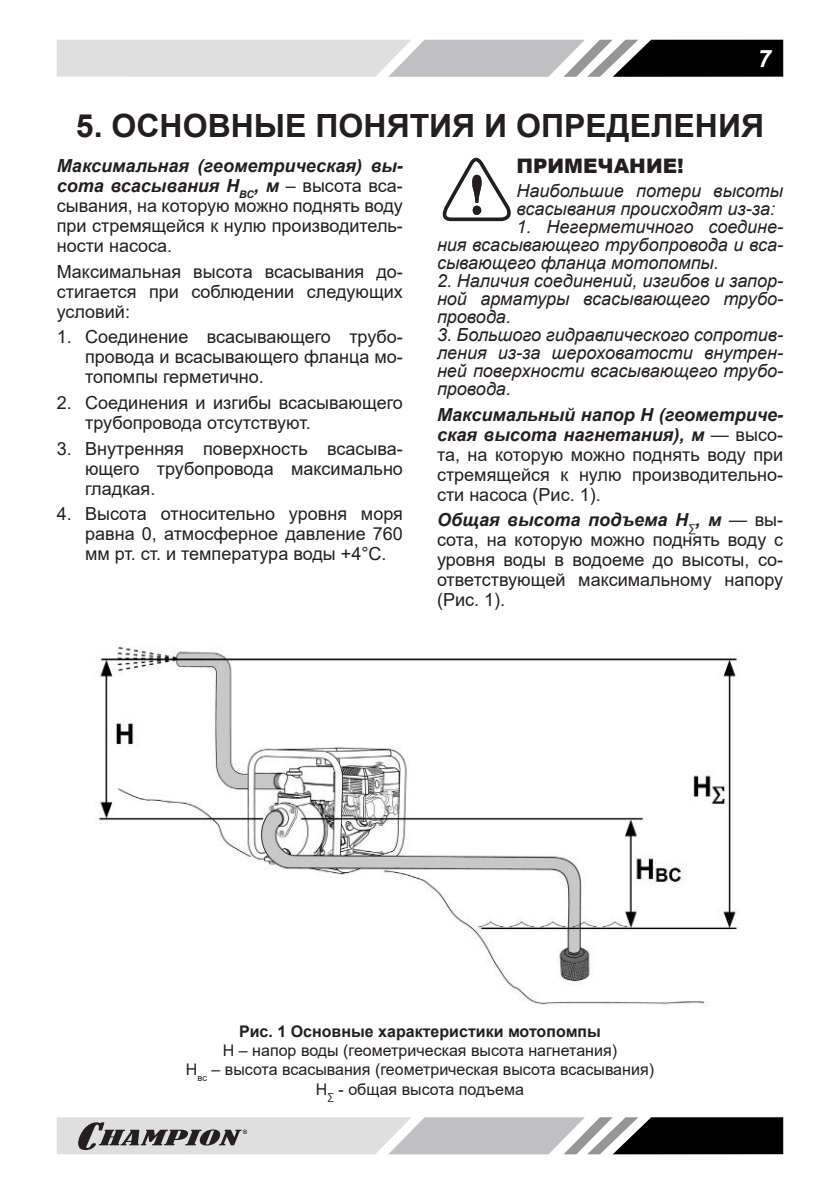
<style>
.page{position:relative;width:840px;height:1191px;background:#fff}
.page>*{position:absolute;margin:0;border:0;box-sizing:border-box;transform-origin:0 0}
.t1{font:700 32px "Arial";color:#241f1f}
.t2{font:italic 700 24px "Arial";color:#fff}
.t3{font:900 20px "Arial";color:#241f1f}
.t4{font:18px/20px "Arial";color:#241f1f;text-align:justify}
.t5{font:italic 18px/18px "Arial";color:#241f1f;text-align:justify}
.t6{font:16px/19.2px "Arial";color:#241f1f;text-align:center}
.t7{font:700 16px "Arial";color:#241f1f}
.s1{font-weight:700;font-style:italic}
</style>
<div class="page">
<svg style="left:57px;top:40px;width:725px;height:37px;background:#aaa"></svg>
<svg style="left:57px;top:1117px;width:725px;height:37px;background:#9f9e9e"></svg>
<svg style="left:442px;top:158px;width:69px;height:63px"></svg>
<img style="left:94px;top:646px;width:645px;height:361px">
<h2 class="t2" style="left:757px;top:44px;width:15px">7</h2>
<h1 class="t1" style="left:76px;top:103px;width:689px">5. ОСНОВНЫЕ ПОНЯТИЯ И ОПРЕДЕЛЕНИЯ</h1>
<p class="t4" style="left:57px;top:155px;width:347px"><span class="s1">Максимальная (геометрическая) вы&shy;сота всасывания Н</span><sub>ВС</sub><span class="s1">, м</span> – высота вса&shy;сывания, на которую можно поднять воду при стремящейся к нулю производитель&shy;ности насоса.</p>
<p class="t4" style="left:57px;top:261px;width:347px">Максимальная высота всасывания до&shy;стигается при соблюдении следующих условий:</p>
<p class="t4" style="left:85px;top:327px;width:319px;text-indent:-28px">1. Соединение всасывающего трубо&shy;провода и всасывающего фланца мо&shy;топомпы герметично.</p>
<p class="t4" style="left:85px;top:392px;width:319px;text-indent:-28px">2. Соединения и изгибы всасывающего трубопровода отсутствуют.</p>
<p class="t4" style="left:85px;top:438px;width:319px;text-indent:-28px">3. Внутренняя поверхность всасыва&shy;ющего трубопровода максимально гладкая.</p>
<p class="t4" style="left:85px;top:504px;width:319px;text-indent:-28px">4. Высота относительно уровня моря равна 0, атмосферное давление 760 мм рт. ст. и температура воды +4°С.</p>
<p class="t3" style="left:516px;top:151px;width:169px">ПРИМЕЧАНИЕ!</p>
<p class="t5" style="left:516px;top:182px;width:268px">Наибольшие потери высоты всасывания происходят из-за:</p>
<p class="t5" style="left:437px;top:218px;width:347px;text-indent:79px">1. Негерметичного соедине&shy;ния всасывающего трубопровода и вса&shy;сывающего фланца мотопомпы.</p>
<p class="t5" style="left:437px;top:272px;width:347px">2. Наличия соединений, изгибов и запор&shy;ной арматуры всасывающего трубо&shy;провода.</p>
<p class="t5" style="left:437px;top:326px;width:347px">3. Большого гидравлического сопротив&shy;ления из-за шероховатости внутрен&shy;ней поверхности всасывающего трубо&shy;провода.</p>
<p class="t4" style="left:437px;top:404px;width:347px"><span class="s1">Максимальный напор H (геометриче&shy;ская высота нагнетания), м</span> — высо&shy;та, на которую можно поднять воду при стремящейся к нулю производительно&shy;сти насоса (Рис. 1).</p>
<p class="t4" style="left:437px;top:510px;width:347px"><span class="s1">Общая высота подъема H</span><sub>∑</sub><span class="s1">, м</span> — вы&shy;сота, на которую можно поднять воду с уровня воды в водоеме до высоты, со&shy;ответствующей максимальному напору (Рис. 1).</p>
<p class="t7" style="left:239px;top:1020px;width:363px">Рис. 1 Основные характеристики мотопомпы</p>
<p class="t6" style="left:186px;top:1040px;width:469px">H – напор воды (геометрическая высота нагнетания)<br>H<sub>вс</sub> – высота всасывания (геометрическая высота всасывания)<br>H<sub>∑</sub> - общая высота подъема</p>
</div>
